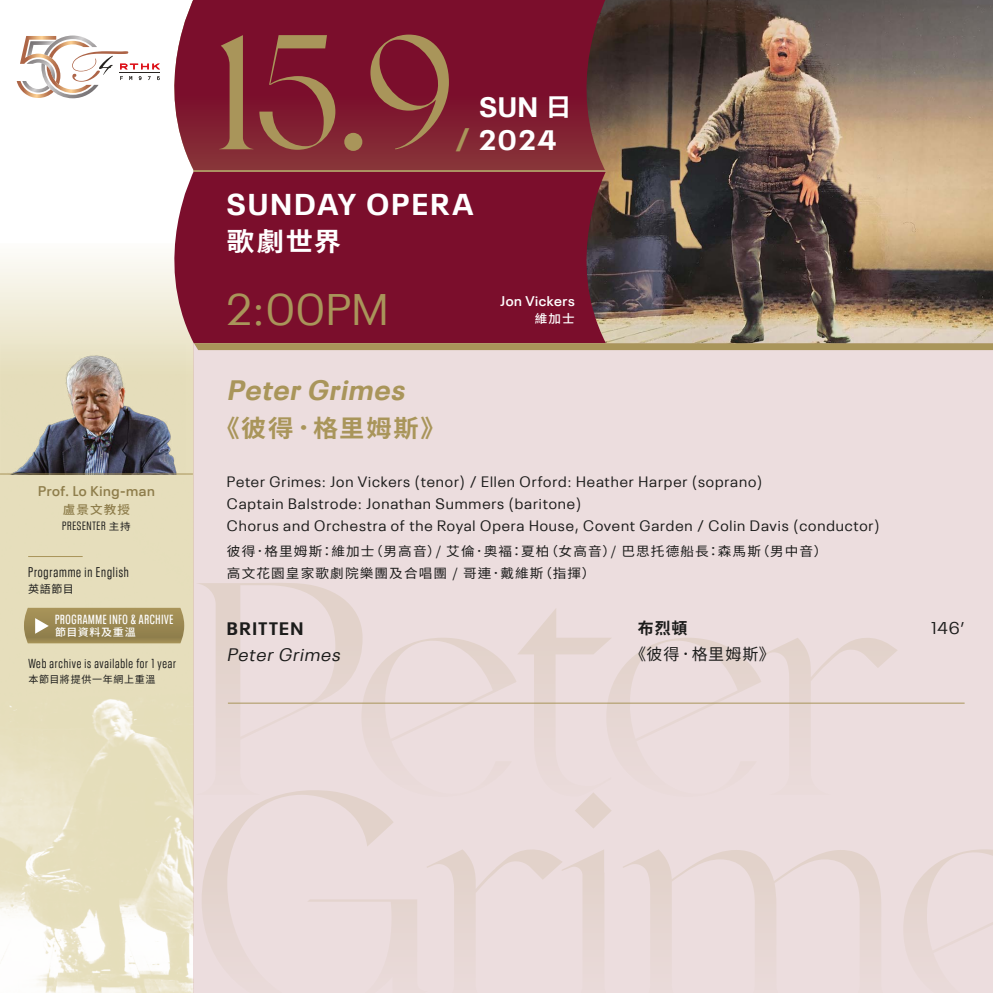
<style>
.page{position:relative;width:993px;height:993px;background:#fff}
.page>*{position:absolute;margin:0;border:0;box-sizing:border-box;transform-origin:0 0}
.t1{font:164.4px "Valky";color:#a9955a}
.t2{font:44px "Neue Plak";color:#a9955a}
.t3{font:700 30px "Neue Plak";letter-spacing:.08em;color:#fff}
.t4{font:italic 700 28px "Neue Plak";color:#a9955a}
.t5{font:700 28px "Neue Plak";letter-spacing:.08em;color:#fff}
.t6{font:700 26px "Noto Sans HK";color:#fff;scale:1.05 1}
.t7{font:700 24px "Noto Sans HK";letter-spacing:.075em;color:#a9955a;scale:1.05 1}
.t8{font:italic 18px "Neue Plak";color:#1c1c1b}
.t9{font:700 18px "Neue Plak";letter-spacing:.08em;color:#1c1c1b}
.t10{font:17px "Neue Plak";color:#1c1c1b}
.t11{font:16px "Noto Sans HK";letter-spacing:.06em;color:#1c1c1b}
.t12{font:700 16px "Noto Sans HK";color:#1c1c1b}
.t13{font:15px/22px "Neue Plak";letter-spacing:.06em;color:#1c1c1b}
.t14{font:condensed 14px "Neue Plak";letter-spacing:.06em;color:#1c1c1b}
.t15{font:600 14px "Neue Plak";letter-spacing:.04em;color:#8e7d4b}
.t16{font:600 14px "Neue Plak";letter-spacing:.04em;color:#fff}
.t17{font:600 condensed 13.2px "Neue Plak";letter-spacing:.06em;color:#fff;scale:.9 1}
.t18{font:13px/22px "Noto Sans HK";letter-spacing:.08em;color:#1c1c1b;scale:1.05 1}
.t19{font:condensed 13px "Neue Plak";letter-spacing:.06em;color:#1c1c1b}
.t20{font:condensed 12px "Neue Plak";letter-spacing:.06em;color:#1c1c1b}
.t21{font:500 12px "Noto Sans HK";letter-spacing:.08em;color:#8e7d4b;scale:1.05 1}
.t22{font:500 12px "Noto Sans HK";color:#fff;scale:1.05 1}
.t23{font:11px "Noto Sans HK";color:#1c1c1b}
.t24{font:500 10.6px "Noto Sans HK";letter-spacing:.05em;color:#fff;scale:1.05 1}
.t25{font:10px "Noto Sans HK";letter-spacing:.07em;color:#1c1c1b}
.s1{font-family:"Noto Sans HK";font-stretch:normal;font-size:10px}
.s2{font-family:"Noto Sans HK";font-size:25px}
.s3{font-size:28.4px;color:#a9955a}
</style>
<div class="page">
<img style="left:0;top:257px;width:193px;height:735px">
<div style="left:193px;top:4px;width:799px;height:988px;background:#ecddde"></div>
<svg style="left:174px;top:0;width:410px;height:170px;fill:#7b0e2c"></svg>
<svg style="left:150px;top:171px;width:434px;height:172px;fill:#7b0e2c"></svg>
<svg style="left:194px;top:343px;width:798px;height:7px"></svg>
<hr style="left:228px;top:702px;width:736px;height:1px;background:#a9955a">
<hr style="left:28px;top:556px;width:55px;height:1px;background:#a9955a">
<svg style="left:24px;top:607px;width:160px;height:36px"></svg>
<hr style="left:193px;top:170px;width:496px;height:1px;background:#a9955a">
<svg style="left:17px;top:36px;width:143px;height:62px"></svg>
<img style="left:584px;top:0;width:408px;height:343px">
<img style="left:1px;top:344px;width:184px;height:129px">
<hr style="left:0;top:473px;width:193px;height:1px;background:#a9955a">
<p class="t15" style="left:38px;top:480px;width:118px">Prof. Lo King-man</p>
<p class="t21" style="left:63px;top:502px;width:65px">盧景文教授</p>
<p class="t20" style="left:62px;top:517px;width:70px">PRESENTER <span class="s1">主持</span></p>
<p class="t14" style="left:28px;top:562px;width:102px">Programme in English</p>
<p class="t23" style="left:28px;top:582px;width:47px">英語節目</p>
<p class="t17" style="left:55px;top:609px;width:133px">PROGRAMME INFO &amp; ARCHIVE</p>
<p class="t24" style="left:55px;top:626px;width:78px">節目資料及重溫</p>
<p class="t19" style="left:28px;top:654px;width:149px">Web archive is available for 1 year</p>
<p class="t25" style="left:28px;top:673px;width:129px">本節目將提供一年網上重溫</p>
<h1 class="t1" style="left:216px;top:1px;width:241px">15.9</h1>
<h3 class="t5" style="left:479px;top:85px;width:94px">SUN <span class="s2">日</span></h3>
<h3 class="t5" style="left:455px;top:118px;width:102px"><span class="s3">/</span> 2024</h3>
<h3 class="t3" style="left:227px;top:180px;width:248px">SUNDAY OPERA</h3>
<h3 class="t6" style="left:227px;top:227px;width:110px">歌劇世界</h3>
<h2 class="t2" style="left:227px;top:275px;width:163px">2:00PM</h2>
<p class="t16" style="left:500px;top:289px;width:75px">Jon Vickers</p>
<p class="t22" style="left:534px;top:312px;width:39px">維加士</p>
<h3 class="t4" style="left:227px;top:367px;width:185px">Peter Grimes</h3>
<h3 class="t7" style="left:214px;top:414px;width:221px">《彼得．格里姆斯》</h3>
<p class="t13" style="left:227px;top:469px;width:654px">Peter Grimes: Jon Vickers (tenor) / Ellen Orford: Heather Harper (soprano)<br>Captain Balstrode: Jonathan Summers (baritone)<br>Chorus and Orchestra of the Royal Opera House, Covent Garden / Colin Davis (conductor)</p>
<p class="t18" style="left:227px;top:540px;width:573px">彼得．格里姆斯：維加士（男高音）/ 艾倫．奧褔：夏柏（女高音）/ 巴思托德船長：森馬斯（男中音）高文花園皇家歌劇院樂團及合唱團 / 哥連．戴維斯（指揮）</p>
<p class="t9" style="left:227px;top:614px;width:78px">BRITTEN</p>
<p class="t8" style="left:227px;top:640px;width:119px">Peter Grimes</p>
<p class="t12" style="left:637px;top:619px;width:51px">布烈頓</p>
<p class="t11" style="left:630px;top:645px;width:146px">《彼得．格里姆斯》</p>
<p class="t10" style="left:930px;top:615px;width:35px">146’</p>
</div>
